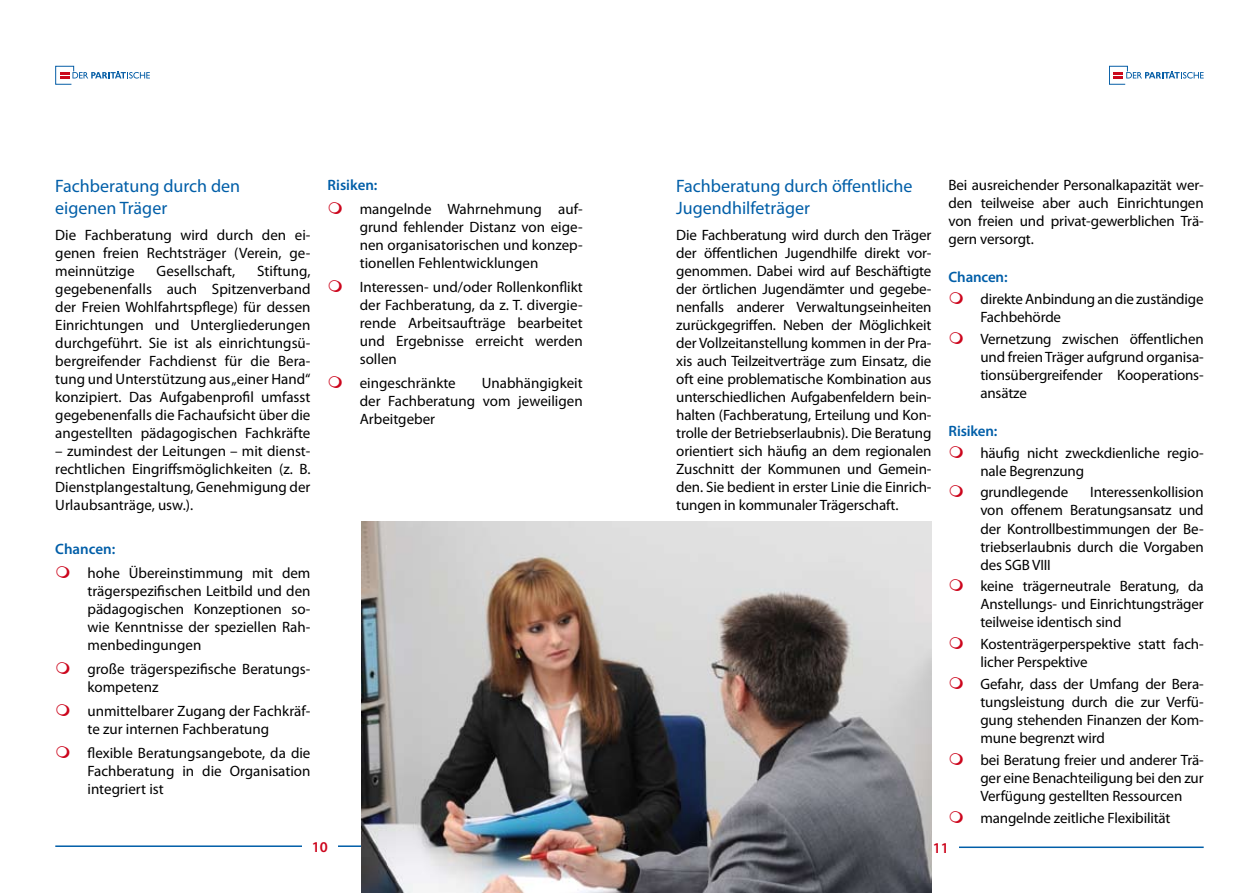
<style>
.page{position:relative;width:1259px;height:893px;background:#fff}
.page>*{position:absolute;margin:0;border:0;box-sizing:border-box;transform-origin:0 0}
.t1{font:18px/21.6px "Myriad Pro";color:#005ea8}
.t2{font:15px/18px "Myriad Pro";letter-spacing:-.01em;color:#000;text-align:justify}
.t3{font:600 15px "Myriad Pro";letter-spacing:-.005em;color:#005ea8}
.t4{font:600 15px "Myriad Pro";color:#cc051c}
</style>
<div class="page">
<hr style="left:55px;top:845px;width:528px;height:2px;background:#005ea8">
<svg style="left:55px;top:66px;width:95px;height:19px"></svg>
<hr style="left:676px;top:846px;width:527px;height:2px;background:#005ea8">
<div style="left:923px;top:841px;width:35px;height:26px;background:#fff"></div>
<svg style="left:1109px;top:66px;width:94px;height:19px"></svg>
<div style="left:302px;top:840px;width:36px;height:26px;background:#fff"></div>
<img style="left:361px;top:522px;width:570px;height:371px">
<p class="t1" style="left:55px;top:175px;width:186px">Fachberatung durch den eigenen Träger</p>
<p class="t2" style="left:55px;top:226px;width:257px">Die Fachberatung wird durch den ei&shy;genen freien Rechtsträger (Verein, ge&shy;meinnützige</p>
<p class="t2" style="left:55px;top:262px;width:257px;text-indent:202px">Stiftung, gegebenenfalls auch Spitzenverband der Freien Wohlfahrtspflege) für dessen Einrichtungen und Untergliederungen durchgeführt. Sie ist als einrichtungsü&shy;bergreifender Fachdienst für die Bera&shy;tung und Unterstützung aus „einer Hand“ konzipiert. Das Aufgabenprofil umfasst gegebenenfalls die Fachaufsicht über die angestellten pädagogischen Fachkräfte</p>
<p class="t2" style="left:55px;top:442px;width:257px">– zumindest der Leitungen – mit dienst&shy;rechtlichen Eingriffsmöglichkeiten (z. B.<br>Dienstplangestaltung, Genehmigung der Urlaubsanträge, usw.).</p>
<p class="t3" style="left:55px;top:539px;width:62px">Chancen:</p>
<p class="t2" style="left:87px;top:563px;width:224px">hohe Übereinstimmung mit dem trägerspezifischen Leitbild und den pädagogischen Konzeptionen so&shy;wie Kenntnisse der speziellen Rah&shy;menbedingungen</p>
<p class="t2" style="left:87px;top:660px;width:224px">große trägerspezifische Beratungs&shy;kompetenz</p>
<p class="t2" style="left:87px;top:702px;width:224px">unmittelbarer Zugang der Fachkräf&shy;te zur internen Fachberatung</p>
<p class="t2" style="left:87px;top:744px;width:224px">flexible Beratungsangebote, da die Fachberatung in die Organisation integriert ist</p>
<p class="t2" style="left:157px;top:262px;width:80px">Gesellschaft,</p>
<p class="t3" style="left:327px;top:175px;width:52px">Risiken:</p>
<p class="t2" style="left:360px;top:200px;width:224px">mangelnde Wahrnehmung auf&shy;grund fehlender Distanz von eige&shy;nen organisatorischen und konzep&shy;tionellen Fehlentwicklungen</p>
<p class="t2" style="left:360px;top:278px;width:224px">Interessen- und/oder Rollenkonflikt der Fachberatung, da z. T. divergie&shy;rende Arbeitsaufträge bearbeitet und Ergebnisse erreicht werden sollen</p>
<p class="t2" style="left:360px;top:374px;width:98px">eingeschränkte</p>
<p class="t2" style="left:360px;top:374px;width:224px;text-indent:122px">Unabhängigkeit der Fachberatung vom jeweiligen Arbeitgeber</p>
<p class="t1" style="left:676px;top:175px;width:238px">Fachberatung durch öffentliche<br>Jugendhilfeträger</p>
<p class="t2" style="left:676px;top:226px;width:257px">Die Fachberatung wird durch den Träger der öffentlichen Jugendhilfe direkt vor&shy;genommen. Dabei wird auf Beschäftigte der örtlichen Jugendämter und gegebe&shy;nenfalls anderer Verwaltungseinheiten zurückgegriffen. Neben der Möglichkeit der Vollzeitanstellung kommen in der Pra&shy;xis auch Teilzeitverträge zum Einsatz, die oft eine problematische Kombination aus unterschiedlichen Aufgabenfeldern bein&shy;halten (Fachberatung, Erteilung und Kon&shy;trolle der Betriebserlaubnis). Die Beratung orientiert sich häufig an dem regionalen Zuschnitt der Kommunen und Gemein&shy;den. Sie bedient in erster Linie die Einrich&shy;tungen in kommunaler Trägerschaft.</p>
<p class="t2" style="left:948px;top:176px;width:257px">Bei ausreichender Personalkapazität wer&shy;den teilweise aber auch Einrichtungen von freien und privat-gewerblichen Trä&shy;gern versorgt.</p>
<p class="t3" style="left:948px;top:267px;width:61px">Chancen:</p>
<p class="t2" style="left:980px;top:289px;width:225px">direkte Anbindung an die zuständige<br>Fachbehörde</p>
<p class="t2" style="left:980px;top:329px;width:225px">Vernetzung zwischen öffentlichen und freien Träger aufgrund organisa&shy;tionsübergreifender Kooperations&shy;ansätze</p>
<p class="t3" style="left:948px;top:421px;width:50px">Risiken:</p>
<p class="t2" style="left:980px;top:443px;width:225px">häufig nicht zweckdienliche regio&shy;nale Begrenzung</p>
<p class="t2" style="left:980px;top:483px;width:89px">grundlegende</p>
<p class="t2" style="left:980px;top:483px;width:225px;text-indent:110px">Interessenkollision von offenem Beratungsansatz und der Kontrollbestimmungen der Be&shy;triebserlaubnis durch die Vorgaben des SGB VIII</p>
<p class="t2" style="left:980px;top:577px;width:225px">keine trägerneutrale Beratung, da Anstellungs- und Einrichtungsträger teilweise identisch sind</p>
<p class="t2" style="left:980px;top:635px;width:225px">Kostenträgerperspektive statt fach&shy;licher Perspektive</p>
<p class="t2" style="left:980px;top:675px;width:225px">Gefahr, dass der Umfang der Bera&shy;tungsleistung durch die zur Verfü&shy;gung stehenden Finanzen der Kom&shy;mune begrenzt wird</p>
<p class="t2" style="left:980px;top:751px;width:225px">bei Beratung freier und anderer Trä&shy;ger eine Benachteiligung bei den zur Verfügung gestellten Ressourcen</p>
<p class="t2" style="left:980px;top:809px;width:192px">mangelnde zeitliche Flexibilität</p>
<p class="t4" style="left:312px;top:837px;width:18px">10</p>
<p class="t4" style="left:932px;top:838px;width:18px">11</p>
</div>
